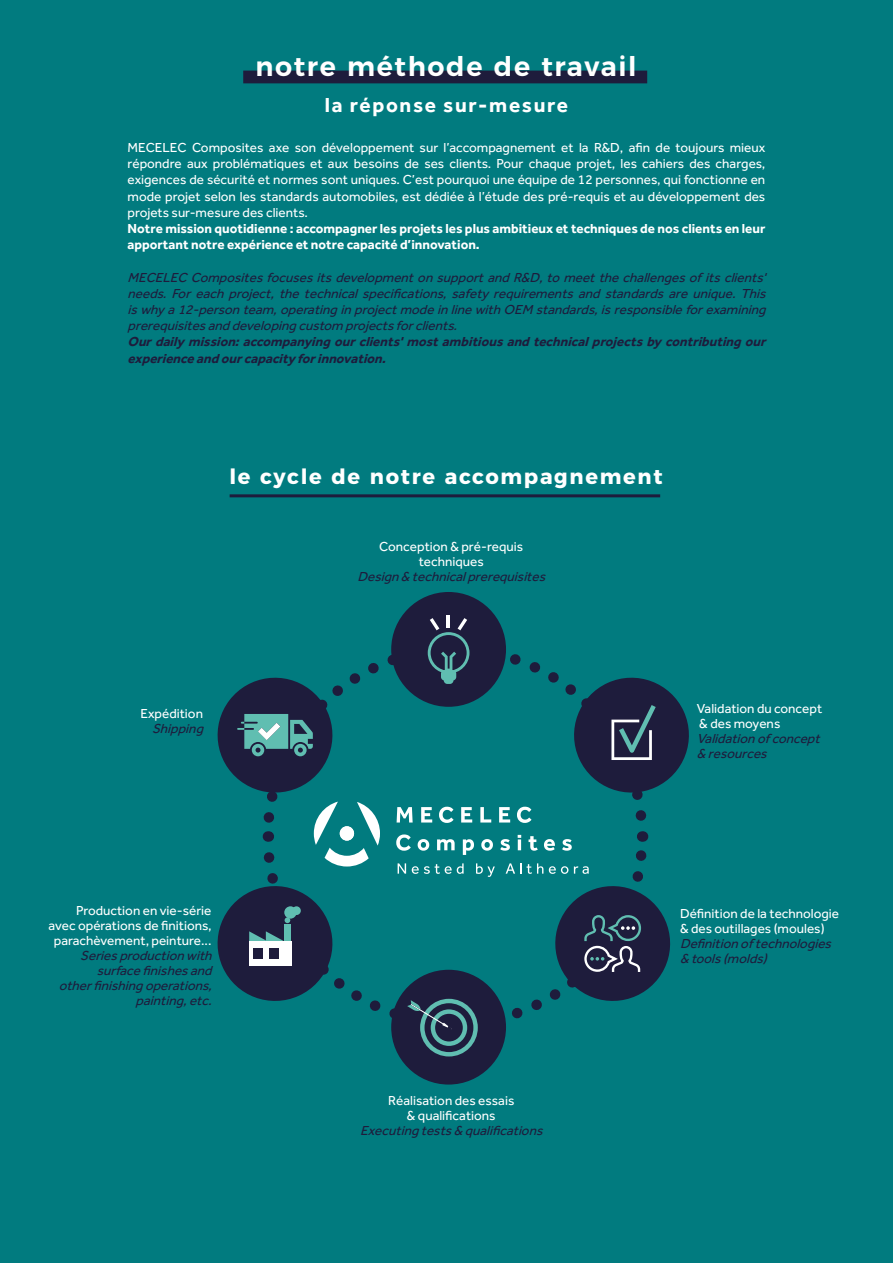
<style>
.page{position:relative;width:893px;height:1263px;background:#017b7f}
.page>*{position:absolute;margin:0;border:0;box-sizing:border-box;transform-origin:0 0}
.t1{font:600 27px "Montserrat";letter-spacing:.06em;color:#fff}
.t2{font:700 21px "Montserrat";letter-spacing:.08em;color:#fff}
.t3{font:700 21px "Effra";letter-spacing:.08em;color:#fff}
.t4{font:13.5px/15px "Effra";color:#fff;text-align:center}
.t5{font:italic 13.5px/15px "Effra";letter-spacing:-.01em;color:#1e1c3c}
.t6{font:700 13.5px/16.2px "Effra";color:#fff}
.t7{font:italic 700 13.5px/16.2px "Effra";color:#1e1c3c}
</style>
<div class="page">
<hr style="left:230px;top:494px;width:430px;height:3px;background:#1e1c3c">
<div style="left:391px;top:592px;width:115px;height:115px;background:#1e1c3c;border-radius:50%"></div>
<div style="left:391px;top:970px;width:115px;height:114px;background:#1e1c3c;border-radius:50%"></div>
<svg style="left:217px;top:615px;width:472px;height:441px"></svg>
<div style="left:340px;top:826px;width:14px;height:14px;background:#fff;border-radius:50%"></div>
<div style="left:243px;top:71px;width:404px;height:12px;background:#1e1c3c"></div>
<h1 class="t1" style="left:255px;top:44px;width:383px">notre méthode de travail</h1>
<h2 class="t3" style="left:325px;top:92px;width:245px">la réponse sur-mesure</h2>
<p class="t4" style="left:128px;top:139px;width:639px;line-height:16.2px;text-align:justify">MECELEC Composites axe son développement sur l’accompagnement et la R&amp;D, afin de toujours mieux répondre aux problématiques et aux besoins de ses clients. Pour chaque projet, les cahiers des charges, exigences de sécurité et normes sont uniques. C’est pourquoi une équipe de 12 personnes, qui fonctionne en mode projet selon les standards automobiles, est dédiée à l’étude des pré-requis et au développement des projets sur-mesure des clients.</p>
<p class="t6" style="left:128px;top:220px;width:639px">Notre mission quotidienne : accompagner les projets les plus ambitieux et techniques de nos clients en leur apportant notre expérience et notre capacité d’innovation.</p>
<p class="t5" style="left:128px;top:269px;width:643px;line-height:16.2px;text-align:justify">MECELEC CompositesfocusesitsdevelopmentonsupportandR&amp;D,to meetthechallengesof itsclients' needs. For each project, the technical specifications, safety requirements and standards are unique. This iswhya12-personteam,operatinginprojectmodeinlinewithOEM standards,isresponsibleforexamining prerequisitesanddevelopingcustom projectsforclients.</p>
<p class="t7" style="left:128px;top:333px;width:644px">Ourdailymission:accompanyingourclients'mostambitiousandtechnicalprojectsbycontributingour experienceandourcapacityforinnovation.</p>
<h2 class="t2" style="left:229px;top:459px;width:435px">le cycle de notre accompagnement</h2>
<p class="t4" style="left:140px;top:705px;width:64px">Expédition</p>
<p class="t5" style="left:152px;top:720px;width:57px">Shipping</p>
<p class="t4" style="left:49px;top:903px;width:164px;text-align:right">Production en vie-série avec opérations de finitions, parachèvement, peinture...</p>
<p class="t5" style="left:59px;top:948px;width:158px;text-align:right">Seriesproductionwith surfacefinishesand otherfinishingoperations, painting,etc.</p>
<p class="t4" style="left:379px;top:539px;width:145px">Conception &amp; pré-requis techniques</p>
<p class="t5" style="left:357px;top:569px;width:193px">Design&amp; technicalprerequisites</p>
<p class="t4" style="left:388px;top:1092px;width:128px">Réalisation des essais &amp; qualifications</p>
<p class="t5" style="left:360px;top:1122px;width:188px">Executingtests&amp; qualifications</p>
<p class="t4" style="left:697px;top:701px;width:127px;text-align:left">Validation du concept &amp; des moyens</p>
<p class="t5" style="left:697px;top:731px;width:128px">Validationof concept &amp; resources</p>
<p class="t4" style="left:680px;top:906px;width:161px;text-align:left">Définition de la technologie &amp; des outillages (moules)</p>
<p class="t5" style="left:680px;top:936px;width:157px">Definitionof technologies &amp; tools(molds)</p>
</div>
